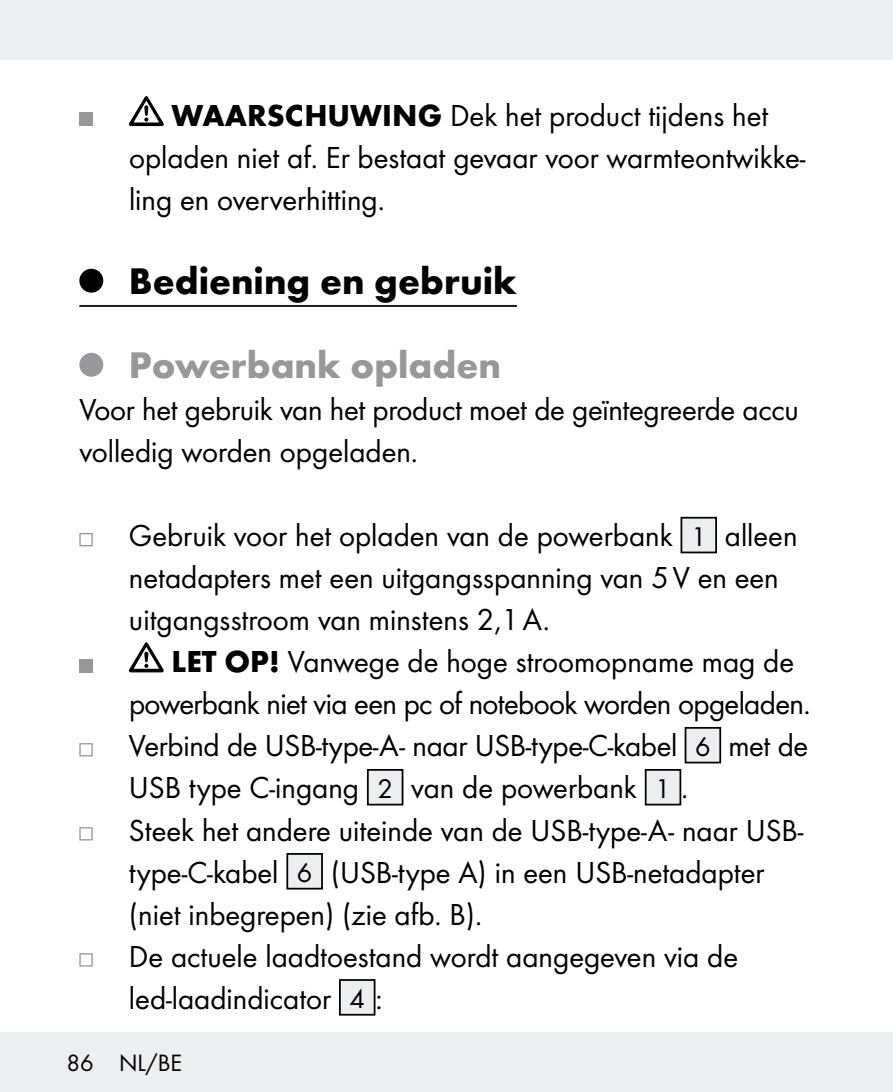
<style>
.page{position:relative;width:893px;height:1092px;background:#fff}
.page>*{position:absolute;margin:0;border:0;box-sizing:border-box;transform-origin:0 0}
.t1{font:700 38.5px "Futura";color:#000}
.t2{font:700 38.5px "Futura";color:#97979c}
.t3{font:31.5px/42px "Futura Boo";color:#000}
.t4{font:24.5px "Futura Boo";color:#000}
.s1{font-family:"Futura";font-weight:700}
.s2{font-size:28px}
</style>
<div class="page">
<div style="left:0;top:1032px;width:893px;height:59px;background:#eceeef"></div>
<div style="left:0;top:0;width:893px;height:60px;background:#eceeef"></div>
<hr style="left:79px;top:305px;width:438px;height:2px;background:#000">
<div style="left:79px;top:113px;width:14px;height:13px;background:#97979c"></div>
<svg style="left:129px;top:96px;width:35px;height:30px"></svg>
<div style="left:79px;top:269px;width:24px;height:23px;background:#000;border-radius:50%"></div>
<div style="left:79px;top:353px;width:24px;height:23px;background:#97979c;border-radius:50%"></div>
<svg style="left:79px;top:533px;width:14px;height:13px"></svg>
<div style="left:681px;top:517px;width:35px;height:35px;background:#eceeef"></div>
<div style="left:680px;top:517px;width:37px;height:36px;border:2px solid #000"></div>
<div style="left:79px;top:659px;width:14px;height:13px;background:#97979c"></div>
<svg style="left:129px;top:642px;width:35px;height:30px"></svg>
<svg style="left:79px;top:743px;width:14px;height:13px"></svg>
<div style="left:685px;top:727px;width:35px;height:35px;background:#eceeef"></div>
<div style="left:685px;top:727px;width:36px;height:36px;border:2px solid #000"></div>
<div style="left:368px;top:769px;width:35px;height:35px;background:#eceeef"></div>
<div style="left:367px;top:769px;width:36px;height:36px;border:2px solid #000"></div>
<div style="left:646px;top:769px;width:34px;height:35px;background:#eceeef"></div>
<div style="left:645px;top:769px;width:36px;height:36px;border:2px solid #000"></div>
<svg style="left:79px;top:827px;width:14px;height:13px"></svg>
<div style="left:287px;top:853px;width:35px;height:35px;background:#eceeef"></div>
<div style="left:286px;top:853px;width:37px;height:36px;border:2px solid #000"></div>
<svg style="left:79px;top:953px;width:14px;height:13px"></svg>
<div style="left:340px;top:979px;width:35px;height:35px;background:#eceeef"></div>
<div style="left:339px;top:979px;width:36px;height:36px;border:2px solid #000"></div>
<p class="t3" style="left:129px;top:94px;width:678px;text-indent:43px"><span class="s1">WAARSCHUWING</span> Dek het product tijdens het opladen niet af. Er bestaat gevaar voor warmteontwikke&shy;ling en oververhitting.</p>
<p class="t1" style="left:129px;top:257px;width:389px">Bediening en gebruik</p>
<p class="t2" style="left:129px;top:341px;width:373px">Powerbank opladen</p>
<p class="t3" style="left:79px;top:388px;width:721px">Voor het gebruik van het product moet de geïntegreerde accu volledig worden opgeladen.</p>
<p class="t3" style="left:129px;top:514px;width:670px">Gebruik voor het opladen van de powerbank <span class="s2">1</span> alleen netadapters met een uitgangsspanning van 5V en een uitgangsstroom van minstens 2,1A.</p>
<p class="t3" style="left:129px;top:640px;width:683px;text-indent:43px"><span class="s1">LET OP!</span> Vanwege de hoge stroomopname mag de powerbank niet via een pc of notebook worden opgeladen.<br>Verbind de USB-type-A- naar USB-type-C-kabel <span class="s2">6</span> met de USB type C-ingang <span class="s2">2</span> van de powerbank <span class="s2">1</span> .<br>Steek het andere uiteinde van de USB-type-A- naar USB&shy;type-C-kabel <span class="s2">6</span> (USB-type A) in een USB-netadapter (niet inbegrepen) (zie afb. B).<br>De actuele laadtoestand wordt aangegeven via de led-laadindicator <span class="s2">4</span> :</p>
<p class="t4" style="left:67px;top:1048px;width:117px">86 NL/BE</p>
</div>
